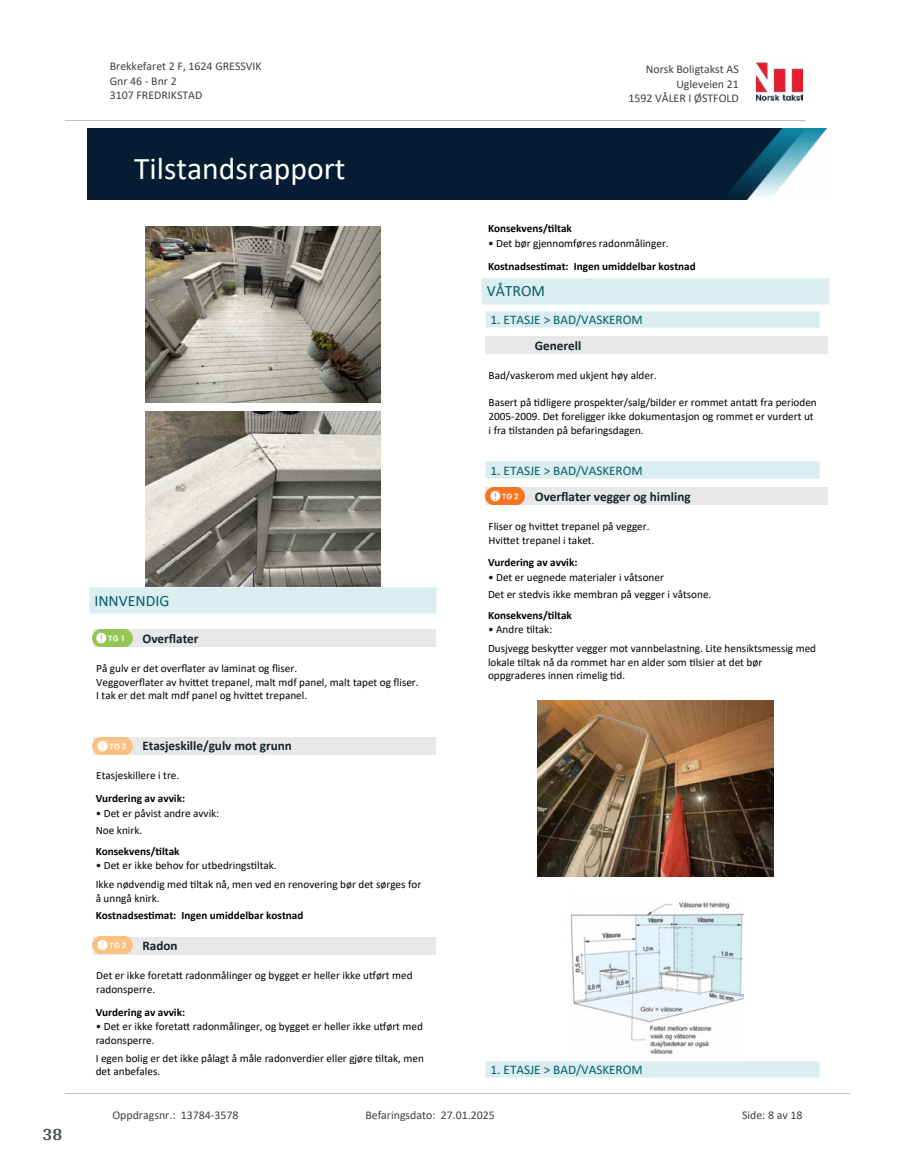
<style>
.page{position:relative;width:915px;height:1172px;background:#fff}
.page>*{position:absolute;margin:0;border:0;box-sizing:border-box;transform-origin:0 0}
.t1{font:31.65px "Calibri";color:#fff}
.t2{font:700 18px "Arya";color:#414749}
.t3{font:15.75px "Calibri";color:#065c69}
.t4{font:700 13.2px "Calibri";color:#0f252c}
.t5{font:13.2px "Calibri";color:#065c69}
.t6{font:11.85px/14.5px "Calibri";color:#404040}
.t7{font:11.25px/13.6px "Calibri";color:#000}
.t8{font:700 11.25px "Calibri";color:#000}
</style>
<div class="page">
<img style="left:145px;top:226px;width:235px;height:176px">
<img style="left:145px;top:411px;width:235px;height:176px">
<div style="left:89px;top:587px;width:347px;height:27px;background:#daeef2"></div>
<svg style="left:89px;top:588px;width:1px;height:26px"></svg>
<svg style="left:436px;top:588px;width:1px;height:26px"></svg>
<hr style="left:89px;top:587px;width:348px;height:1px;background:#eaf5f7">
<hr style="left:89px;top:614px;width:348px;height:1px;background:#eaf5f7">
<div style="left:93px;top:630px;width:342px;height:17px;background:#e8e8e8"></div>
<svg style="left:97px;top:634px;width:36px;height:13px"></svg>
<img style="left:93px;top:629px;width:39px;height:17px">
<div style="left:93px;top:737px;width:342px;height:17px;background:#e8e8e8"></div>
<img style="left:93px;top:737px;width:39px;height:17px">
<div style="left:93px;top:937px;width:342px;height:17px;background:#e8e8e8"></div>
<svg style="left:97px;top:941px;width:36px;height:13px"></svg>
<img style="left:93px;top:937px;width:39px;height:16px">
<div style="left:481px;top:278px;width:347px;height:27px;background:#daeef2"></div>
<svg style="left:481px;top:279px;width:1px;height:25px"></svg>
<svg style="left:828px;top:279px;width:1px;height:25px"></svg>
<hr style="left:481px;top:278px;width:348px;height:1px;background:#eaf5f7">
<hr style="left:481px;top:304px;width:348px;height:1px;background:#eaf5f7">
<div style="left:485px;top:337px;width:342px;height:17px;background:#e8e8e8"></div>
<div style="left:485px;top:311px;width:334px;height:16px;background:#daeef2"></div>
<svg style="left:485px;top:312px;width:1px;height:15px"></svg>
<svg style="left:819px;top:311px;width:1px;height:16px"></svg>
<hr style="left:485px;top:311px;width:334px;height:1px;background:#eaf5f7">
<hr style="left:485px;top:327px;width:334px;height:1px;background:#eaf5f7">
<div style="left:485px;top:488px;width:342px;height:17px;background:#e8e8e8"></div>
<svg style="left:489px;top:492px;width:36px;height:13px"></svg>
<img style="left:485px;top:487px;width:39px;height:17px">
<div style="left:485px;top:462px;width:334px;height:16px;background:#daeef2"></div>
<svg style="left:485px;top:463px;width:1px;height:15px"></svg>
<svg style="left:819px;top:462px;width:1px;height:16px"></svg>
<hr style="left:485px;top:462px;width:334px;height:1px;background:#eaf5f7">
<hr style="left:485px;top:478px;width:334px;height:1px;background:#eaf5f7">
<img style="left:537px;top:701px;width:235px;height:175px">
<img style="left:570px;top:902px;width:173px;height:153px">
<div style="left:485px;top:1061px;width:334px;height:16px;background:#daeef2"></div>
<svg style="left:485px;top:1062px;width:1px;height:15px"></svg>
<svg style="left:819px;top:1061px;width:1px;height:16px"></svg>
<hr style="left:485px;top:1061px;width:334px;height:1px;background:#eaf5f7">
<hr style="left:485px;top:1077px;width:334px;height:1px;background:#eaf5f7">
<img style="left:756px;top:62px;width:46px;height:40px">
<hr style="left:65px;top:120px;width:740px;height:1px;background:#c0c0c0">
<img style="left:88px;top:129px;width:738px;height:71px">
<hr style="left:65px;top:1093px;width:784px;height:1px;background:#c0c0c0">
<h2 class="t2" style="left:43px;top:1123px;width:21px">38</h2>
<p class="t6" style="left:110px;top:59px;width:153px">Brekkefaret 2 F, 1624 GRESSVIK<br>Gnr 46 - Bnr 2<br>3107 FREDRIKSTAD</p>
<p class="t6" style="left:645px;top:62px;width:94px">Norsk Boligtakst AS</p>
<p class="t6" style="left:676px;top:76px;width:64px">Ugleveien 21</p>
<p class="t6" style="left:628px;top:90px;width:112px">1592 VÅLER I ØSTFOLD</p>
<h1 class="t1" style="left:134px;top:147px;width:213px">Tilstandsrapport</h1>
<h3 class="t3" style="left:94px;top:589px;width:76px">INNVENDIG</h3>
<p class="t4" style="left:142px;top:629px;width:58px">Over昀氀ater</p>
<p class="t7" style="left:96px;top:661px;width:324px">På gulv er det over昀氀ater av laminat og 昀氀iser.<br>Veggover昀氀ater av hvi琀琀et trepanel, malt mdf panel, malt tapet og 昀氀iser.<br>I tak er det malt mdf panel og hvi琀琀et trepanel.</p>
<p class="t4" style="left:142px;top:736px;width:151px">Etasjeskille/gulv mot grunn</p>
<p class="t7" style="left:96px;top:768px;width:84px">Etasjeskillere i tre.</p>
<p class="t8" style="left:96px;top:790px;width:91px">Vurdering av avvik:</p>
<p class="t7" style="left:96px;top:804px;width:125px;line-height:17.5px">• Det er påvist andre avvik:<br>Noe knirk.</p>
<p class="t8" style="left:96px;top:843px;width:85px">Konsekvens/琀椀ltak</p>
<p class="t7" style="left:96px;top:855px;width:327px;line-height:19px">• Det er ikke behov for utbedrings琀椀ltak.<br>Ikke nødvendig med 琀椀ltak nå, men ved en renovering bør det sørges for</p>
<p class="t7" style="left:96px;top:891px;width:65px">å unngå knirk.</p>
<p class="t8" style="left:96px;top:907px;width:209px">Kostnadses琀椀mat: Ingen umiddelbar kostnad</p>
<p class="t4" style="left:142px;top:936px;width:37px">Radon</p>
<p class="t7" style="left:96px;top:968px;width:318px">Det er ikke foreta琀琀 radonmålinger og bygget er heller ikke u琀昀ørt med radonsperre.</p>
<p class="t8" style="left:96px;top:1004px;width:91px">Vurdering av avvik:</p>
<p class="t7" style="left:96px;top:1019px;width:328px">• Det er ikke foreta琀琀 radonmålinger, og bygget er heller ikke u琀昀ørt med radonsperre.</p>
<p class="t7" style="left:96px;top:1051px;width:329px">I egen bolig er det ikke pålagt å måle radonverdier eller gjøre 琀椀ltak, men det anbefales.</p>
<p class="t8" style="left:488px;top:221px;width:85px">Konsekvens/琀椀ltak</p>
<p class="t7" style="left:488px;top:236px;width:182px">• Det bør gjennomføres radonmålinger.</p>
<p class="t8" style="left:488px;top:258px;width:209px">Kostnadses琀椀mat: Ingen umiddelbar kostnad</p>
<h3 class="t3" style="left:486px;top:280px;width:60px">VÅTROM</h3>
<p class="t5" style="left:490px;top:310px;width:154px">1. ETASJE &gt; BAD/VASKEROM</p>
<p class="t4" style="left:534px;top:336px;width:48px">Generell</p>
<p class="t7" style="left:488px;top:368px;width:170px">Bad/vaskerom med ukjent høy alder.</p>
<p class="t7" style="left:488px;top:395px;width:329px">Basert på 琀椀dligere prospekter/salg/bilder er rommet anta琀琀 fra perioden<br>2005-2009. Det foreligger ikke dokumentasjon og rommet er vurdert ut i fra 琀椀lstanden på befaringsdagen.</p>
<p class="t5" style="left:490px;top:461px;width:154px">1. ETASJE &gt; BAD/VASKEROM</p>
<p class="t4" style="left:534px;top:487px;width:157px">Over昀氀ater vegger og himling</p>
<p class="t7" style="left:488px;top:519px;width:162px">Fliser og hvi琀琀et trepanel på vegger.<br>Hvi琀琀et trepanel i taket.</p>
<p class="t8" style="left:488px;top:555px;width:91px">Vurdering av avvik:</p>
<p class="t7" style="left:488px;top:568px;width:225px;line-height:17.5px">• Det er uegnede materialer i våtsoner<br>Det er stedvis ikke membran på vegger i våtsone.</p>
<p class="t8" style="left:488px;top:607px;width:85px">Konsekvens/琀椀ltak</p>
<p class="t7" style="left:488px;top:619px;width:329px;line-height:19px">• Andre 琀椀ltak:<br>Dusjvegg besky琀琀er vegger mot vannbelastning. Lite hensiktsmessig med</p>
<p class="t7" style="left:488px;top:655px;width:276px">lokale 琀椀ltak nå da rommet har en alder som 琀椀lsier at det bør oppgraderes innen rimelig 琀椀d.</p>
<p class="t5" style="left:490px;top:1060px;width:154px">1. ETASJE &gt; BAD/VASKEROM</p>
<p class="t6" style="left:112px;top:1107px;width:127px">Oppdragsnr.: 13784-3578</p>
<p class="t6" style="left:365px;top:1107px;width:131px">Befaringsdato: 27.01.2025</p>
<p class="t6" style="left:741px;top:1107px;width:62px">Side: 8 av 18</p>
</div>
